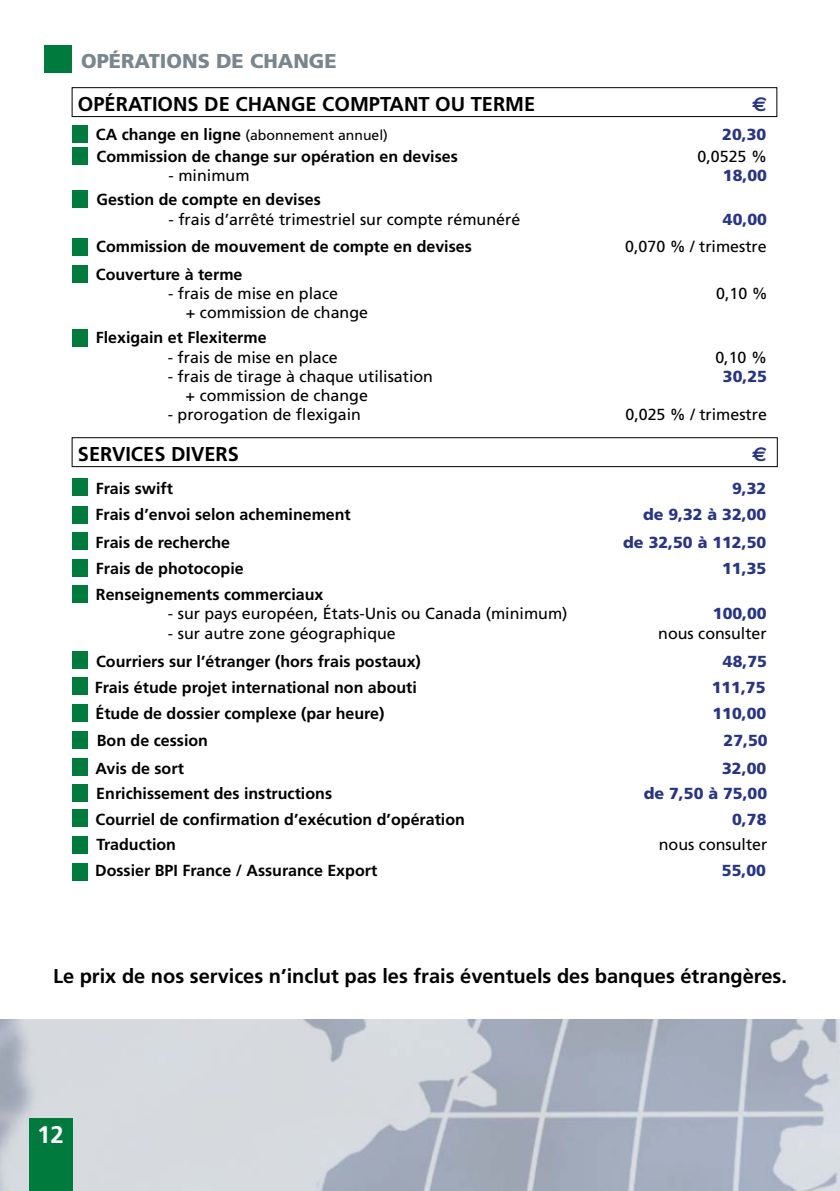
<style>
.page{position:relative;width:840px;height:1191px;background:#fff}
.page>*{position:absolute;margin:0;border:0;box-sizing:border-box;transform-origin:0 0}
.t1{font:700 24px "Frutiger";color:#fff}
.t2{font:700 20px "Frutiger";color:#000}
.t3{font:900 20px "Frutiger";color:#7a868d}
.t4{font:700 20px "Euro Sans";color:#283583}
.t5{font:700 16px "Frutiger";color:#000}
.t6{font:16px "Frutiger";color:#000}
.t7{font:900 16px "Frutiger";color:#283583}
.t8{font:14px "Frutiger";color:#000}
.s1{font-weight:700;font-size:16px}
</style>
<div class="page">
<img style="left:0;top:1019px;width:839px;height:172px">
<div style="left:29px;top:1119px;width:43px;height:72px;background:#007b3d"></div>
<div style="left:45px;top:45px;width:27px;height:28px;background:#007b3d"></div>
<div style="left:72px;top:87px;width:704px;height:30px;border:1px solid #000"></div>
<div style="left:72px;top:125px;width:15px;height:17px;background:#007b3d"></div>
<div style="left:72px;top:437px;width:705px;height:30px;border:1px solid #000"></div>
<div style="left:72px;top:479px;width:15px;height:17px;background:#007b3d"></div>
<div style="left:72px;top:506px;width:15px;height:17px;background:#007b3d"></div>
<div style="left:72px;top:533px;width:16px;height:17px;background:#007b3d"></div>
<div style="left:72px;top:559px;width:16px;height:17px;background:#007b3d"></div>
<div style="left:72px;top:586px;width:15px;height:17px;background:#007b3d"></div>
<div style="left:72px;top:651px;width:15px;height:17px;background:#007b3d"></div>
<div style="left:72px;top:678px;width:15px;height:17px;background:#007b3d"></div>
<div style="left:72px;top:148px;width:15px;height:17px;background:#007b3d"></div>
<div style="left:72px;top:704px;width:15px;height:17px;background:#007b3d"></div>
<div style="left:72px;top:731px;width:15px;height:17px;background:#007b3d"></div>
<div style="left:72px;top:758px;width:15px;height:17px;background:#007b3d"></div>
<div style="left:72px;top:784px;width:15px;height:17px;background:#007b3d"></div>
<div style="left:72px;top:810px;width:15px;height:17px;background:#007b3d"></div>
<div style="left:72px;top:190px;width:15px;height:17px;background:#007b3d"></div>
<div style="left:72px;top:238px;width:15px;height:17px;background:#007b3d"></div>
<div style="left:72px;top:265px;width:15px;height:17px;background:#007b3d"></div>
<div style="left:72px;top:329px;width:15px;height:17px;background:#007b3d"></div>
<div style="left:72px;top:836px;width:15px;height:17px;background:#007b3d"></div>
<div style="left:72px;top:863px;width:15px;height:17px;background:#007b3d"></div>
<p class="t3" style="left:81px;top:49px;width:257px">OPÉRATIONS DE CHANGE</p>
<p class="t2" style="left:78px;top:92px;width:458px">OPÉRATIONS DE CHANGE COMPTANT OU TERME</p>
<p class="t4" style="left:751px;top:92px;width:16px">€</p>
<p class="t8" style="left:96px;top:127px;width:293px"><span class="s1">CA change en ligne</span> (abonnement annuel)</p>
<p class="t7" style="left:722px;top:125px;width:46px">20,30</p>
<p class="t5" style="left:96px;top:147px;width:362px">Commission de change sur opération en devises</p>
<p class="t6" style="left:697px;top:147px;width:71px">0,0525 %</p>
<p class="t6" style="left:168px;top:166px;width:82px">- minimum</p>
<p class="t7" style="left:722px;top:166px;width:46px">18,00</p>
<p class="t5" style="left:96px;top:190px;width:226px">Gestion de compte en devises</p>
<p class="t6" style="left:168px;top:210px;width:353px">- frais d’arrêté trimestriel sur compte rémunéré</p>
<p class="t7" style="left:722px;top:209px;width:46px">40,00</p>
<p class="t5" style="left:96px;top:237px;width:377px">Commission de mouvement de compte en devises</p>
<p class="t6" style="left:624px;top:237px;width:143px">0,070 % / trimestre</p>
<p class="t5" style="left:96px;top:265px;width:148px">Couverture à terme</p>
<p class="t6" style="left:168px;top:284px;width:171px">- frais de mise en place</p>
<p class="t6" style="left:715px;top:284px;width:53px">0,10 %</p>
<p class="t6" style="left:186px;top:303px;width:184px">+ commission de change</p>
<p class="t5" style="left:96px;top:328px;width:172px">Flexigain et Flexiterme</p>
<p class="t6" style="left:168px;top:348px;width:171px">- frais de mise en place</p>
<p class="t6" style="left:715px;top:348px;width:53px">0,10 %</p>
<p class="t6" style="left:168px;top:367px;width:266px">- frais de tirage à chaque utilisation</p>
<p class="t7" style="left:722px;top:366px;width:46px">30,25</p>
<p class="t6" style="left:185px;top:386px;width:184px">+ commission de change</p>
<p class="t6" style="left:168px;top:405px;width:194px">- prorogation de flexigain</p>
<p class="t6" style="left:625px;top:405px;width:143px">0,025 % / trimestre</p>
<p class="t2" style="left:78px;top:442px;width:162px">SERVICES DIVERS</p>
<p class="t4" style="left:751px;top:442px;width:16px">€</p>
<p class="t5" style="left:96px;top:479px;width:79px">Frais swift</p>
<p class="t7" style="left:731px;top:478px;width:36px">9,32</p>
<p class="t5" style="left:95px;top:505px;width:257px">Frais d’envoi selon acheminement</p>
<p class="t7" style="left:642px;top:504px;width:125px">de 9,32 à 32,00</p>
<p class="t5" style="left:95px;top:533px;width:136px">Frais de recherche</p>
<p class="t7" style="left:623px;top:532px;width:144px">de 32,50 à 112,50</p>
<p class="t5" style="left:96px;top:559px;width:149px">Frais de photocopie</p>
<p class="t7" style="left:721px;top:559px;width:46px">11,35</p>
<p class="t5" style="left:96px;top:585px;width:229px">Renseignements commerciaux</p>
<p class="t6" style="left:168px;top:604px;width:401px">- sur pays européen, États-Unis ou Canada (minimum)</p>
<p class="t7" style="left:712px;top:604px;width:55px">100,00</p>
<p class="t6" style="left:168px;top:623px;width:229px">- sur autre zone géographique</p>
<p class="t6" style="left:657px;top:623px;width:110px">nous consulter</p>
<p class="t5" style="left:96px;top:652px;width:326px">Courriers sur l’étranger (hors frais postaux)</p>
<p class="t7" style="left:722px;top:651px;width:46px">48,75</p>
<p class="t5" style="left:95px;top:678px;width:323px">Frais étude projet international non abouti</p>
<p class="t7" style="left:711px;top:678px;width:55px">111,75</p>
<p class="t5" style="left:95px;top:703px;width:290px">Étude de dossier complexe (par heure)</p>
<p class="t7" style="left:712px;top:703px;width:55px">110,00</p>
<p class="t5" style="left:97px;top:731px;width:113px">Bon de cession</p>
<p class="t7" style="left:723px;top:731px;width:46px">27,50</p>
<p class="t5" style="left:95px;top:758px;width:90px">Avis de sort</p>
<p class="t7" style="left:721px;top:758px;width:46px">32,00</p>
<p class="t5" style="left:96px;top:784px;width:237px">Enrichissement des instructions</p>
<p class="t7" style="left:643px;top:783px;width:125px">de 7,50 à 75,00</p>
<p class="t5" style="left:96px;top:810px;width:370px">Courriel de confirmation d’exécution d’opération</p>
<p class="t7" style="left:731px;top:810px;width:36px">0,78</p>
<p class="t5" style="left:96px;top:835px;width:81px">Traduction</p>
<p class="t6" style="left:658px;top:835px;width:110px">nous consulter</p>
<p class="t5" style="left:95px;top:860px;width:283px">Dossier BPI France / Assurance Export</p>
<p class="t7" style="left:721px;top:860px;width:46px">55,00</p>
<p class="t2" style="left:53px;top:964px;width:735px">Le prix de nos services n’inclut pas les frais éventuels des banques étrangères.</p>
<h1 class="t1" style="left:37px;top:1120px;width:28px">12</h1>
</div>
